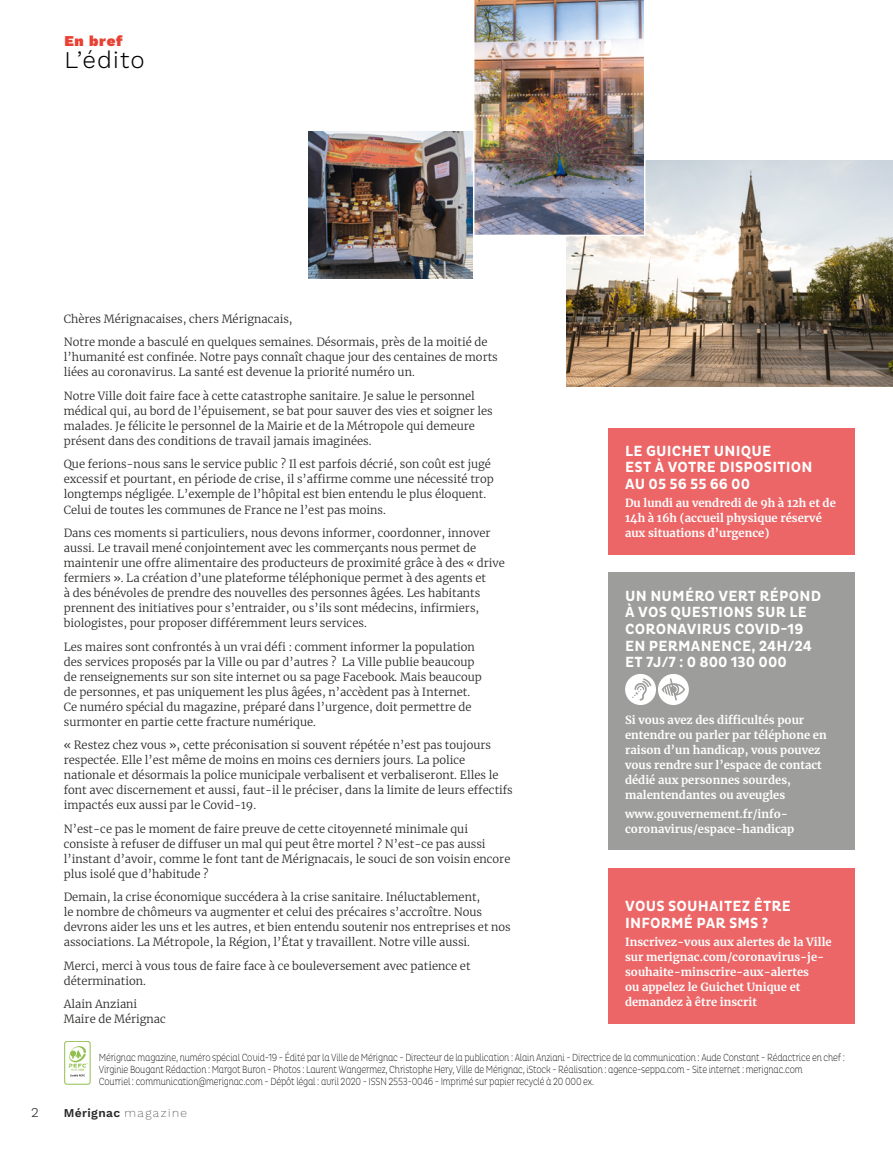
<style>
.page{position:relative;width:893px;height:1149px;background:#fff}
.page>*{position:absolute;margin:0;border:0;box-sizing:border-box;transform-origin:0 0}
.t1{font:300 24px "Work Sans";letter-spacing:.05em;color:#000}
.Infos_PLUS{font:700 15px/16.5px "Pluto Cond";letter-spacing:.015em;color:#fff}
.t2{font:900 15px "Work Sans";letter-spacing:.05em;color:#e84133}
.t3{font:300 13.5px "Work Sans";color:#282827}
.t4{font:600 12px "Work Sans";letter-spacing:.03em;color:#282827}
.Txt_Edito{font:300 11.25px/15px "Merriweather";color:#282827}
.Txt_Courant{font:700 11.25px/15px "Merriweather";color:#fff}
.t5{font:200 10.5px/12px "Pluto Cond";letter-spacing:-.02em;color:#000;scale:.85 1}
.s1{font-weight:100}
</style>
<div class="page">
<img style="left:309px;top:132px;width:164px;height:146px">
<div style="left:64px;top:1040px;width:26px;height:44px;border:1px solid #92c04e;border-radius:2px"></div>
<svg style="left:68px;top:1046px;width:20px;height:29px"></svg>
<div style="left:608px;top:427px;width:247px;height:127px;background:#ec6667"></div>
<div style="left:608px;top:572px;width:247px;height:277px;background:#9d9d9c"></div>
<svg style="left:625px;top:674px;width:64px;height:30px"></svg>
<div style="left:608px;top:867px;width:247px;height:156px;background:#ec6667"></div>
<img style="left:567px;top:161px;width:326px;height:225px">
<img style="left:474px;top:0;width:171px;height:236px">
<p class="t2" style="left:64px;top:32px;width:60px">En bref</p>
<p class="t1" style="left:64px;top:46px;width:82px">L’édito</p>
<p class="Txt_Edito" style="left:64px;top:311px;width:230px">Chères Mérignacaises, chers Mérignacais,</p>
<p class="Txt_Edito" style="left:64px;top:334px;width:436px">Notre monde a basculé en quelques semaines. Désormais, près de la moitié de l’humanité est confinée. Notre pays connaît chaque jour des centaines de morts liées au coronavirus. La santé est devenue la priorité numéro un.</p>
<p class="Txt_Edito" style="left:64px;top:388px;width:430px">Notre Ville doit faire face à cette catastrophe sanitaire. Je salue le personnel médical qui, au bord de l’épuisement, se bat pour sauver des vies et soigner les malades. Je félicite le personnel de la Mairie et de la Métropole qui demeure présent dans des conditions de travail jamais imaginées.</p>
<p class="Txt_Edito" style="left:64px;top:456px;width:431px">Que ferions-nous sans le service public ? Il est parfois décrié, son coût est jugé excessif et pourtant, en période de crise, il s’affirme comme une nécessité trop longtemps négligée. L’exemple de l’hôpital est bien entendu le plus éloquent.<br>Celui de toutes les communes de France ne l’est pas moins.</p>
<p class="Txt_Edito" style="left:64px;top:525px;width:443px">Dans ces moments si particuliers, nous devons informer, coordonner, innover aussi. Le travail mené conjointement avec les commerçants nous permet de maintenir une offre alimentaire des producteurs de proximité grâce à des « drive fermiers ». La création d’une plateforme téléphonique permet à des agents et<br>à des bénévoles de prendre des nouvelles des personnes âgées. Les habitants prennent des initiatives pour s’entraider, ou s’ils sont médecins, infirmiers, biologistes, pour proposer différemment leurs services.</p>
<p class="Txt_Edito" style="left:64px;top:638px;width:420px">Les maires sont confrontés à un vrai défi : comment informer la population des services proposés par la Ville ou par d’autres ? La Ville publie beaucoup de renseignements sur son site internet ou sa page Facebook. Mais beaucoup de personnes, et pas uniquement les plus âgées, n’accèdent pas à Internet.<br>Ce numéro spécial du magazine, préparé dans l’urgence, doit permettre de surmonter en partie cette fracture numérique.</p>
<p class="Txt_Edito" style="left:64px;top:737px;width:451px">« Restez chez vous », cette préconisation si souvent répétée n’est pas toujours respectée. Elle l’est même de moins en moins ces derniers jours. La police nationale et désormais la police municipale verbalisent et verbaliseront. Elles le font avec discernement et aussi, faut-il le préciser, dans la limite de leurs effectifs impactés eux aussi par le Covid-19.</p>
<p class="Txt_Edito" style="left:64px;top:820px;width:448px">N’est-ce pas le moment de faire preuve de cette citoyenneté minimale qui consiste à refuser de diffuser un mal qui peut être mortel ? N’est-ce pas aussi l’instant d’avoir, comme le font tant de Mérignacais, le souci de son voisin encore plus isolé que d’habitude ?</p>
<p class="Txt_Edito" style="left:64px;top:889px;width:449px">Demain, la crise économique succédera à la crise sanitaire. Inéluctablement,<br>le nombre de chômeurs va augmenter et celui des précaires s’accroître. Nous devrons aider les uns et les autres, et bien entendu soutenir nos entreprises et nos associations. La Métropole, la Région, l’État y travaillent. Notre ville aussi.</p>
<p class="Txt_Edito" style="left:64px;top:957px;width:408px">Merci, merci à vous tous de faire face à ce bouleversement avec patience et détermination.</p>
<p class="Txt_Edito" style="left:64px;top:996px;width:104px">Alain Anziani<br>Maire de Mérignac</p>
<p class="Infos_PLUS" style="left:625px;top:443px;width:189px">LE GUICHET UNIQUE<br>EST À VOTRE DISPOSITION<br>AU 05 56 55 66 00</p>
<p class="Txt_Courant" style="left:625px;top:495px;width:212px">Du lundi au vendredi de 9h à 12h et de<br>14h à 16h (accueil physique réservé aux situations d’urgence)</p>
<p class="Infos_PLUS" style="left:625px;top:588px;width:197px">UN NUMÉRO VERT RÉPOND<br>À VOS QUESTIONS SUR LE<br>CORONAVIRUS COVID-19<br>EN PERMANENCE, 24H/24<br>ET 7J/7 : 0 800 130 000</p>
<p class="Txt_Courant" style="left:625px;top:711px;width:203px">Si vous avez des difficultés pour entendre ou parler par téléphone en raison d’un handicap, vous pouvez vous rendre sur l’espace de contact dédié aux personnes sourdes, malentendantes ou aveugles</p>
<p class="Txt_Courant" style="left:625px;top:805px;width:171px">www.gouvernement.fr/info&shy;coronavirus/espace-handicap</p>
<p class="Infos_PLUS" style="left:625px;top:898px;width:167px">VOUS SOUHAITEZ ÊTRE<br>INFORMÉ PAR SMS ?</p>
<p class="Txt_Courant" style="left:625px;top:934px;width:208px">Inscrivez-vous aux alertes de la Ville sur merignac.com/coronavirus-je&shy;souhaite-minscrire-aux-alertes<br>ou appelez le Guichet Unique et demandez à être inscrit</p>
<p class="t5" style="left:99px;top:1051px;width:879px">Mérignac magazine, numéro spécial Covid-19 - Édité par la Ville de Mérignac - Directeur de la publication : Alain Anziani - Directrice de la communication : Aude Constant - Rédactrice en chef :<br>Virginie Bougant Rédaction : Margot Buron - Photos : Laurent Wangermez, Christophe Hery, Ville de Mérignac, iStock - Réalisation : agence-seppa.com - Site internet : merignac.com<br>Courriel : communication@merignac.com - Dépôt légal : avril 2020 - ISSN 2553-0046 - Imprimé sur papier recyclé à 20 000 ex.</p>
<p class="t3" style="left:31px;top:1103px;width:9px">2</p>
<p class="t4" style="left:64px;top:1105px;width:125px">Mérignac <span class="s1">magazine</span></p>
</div>
